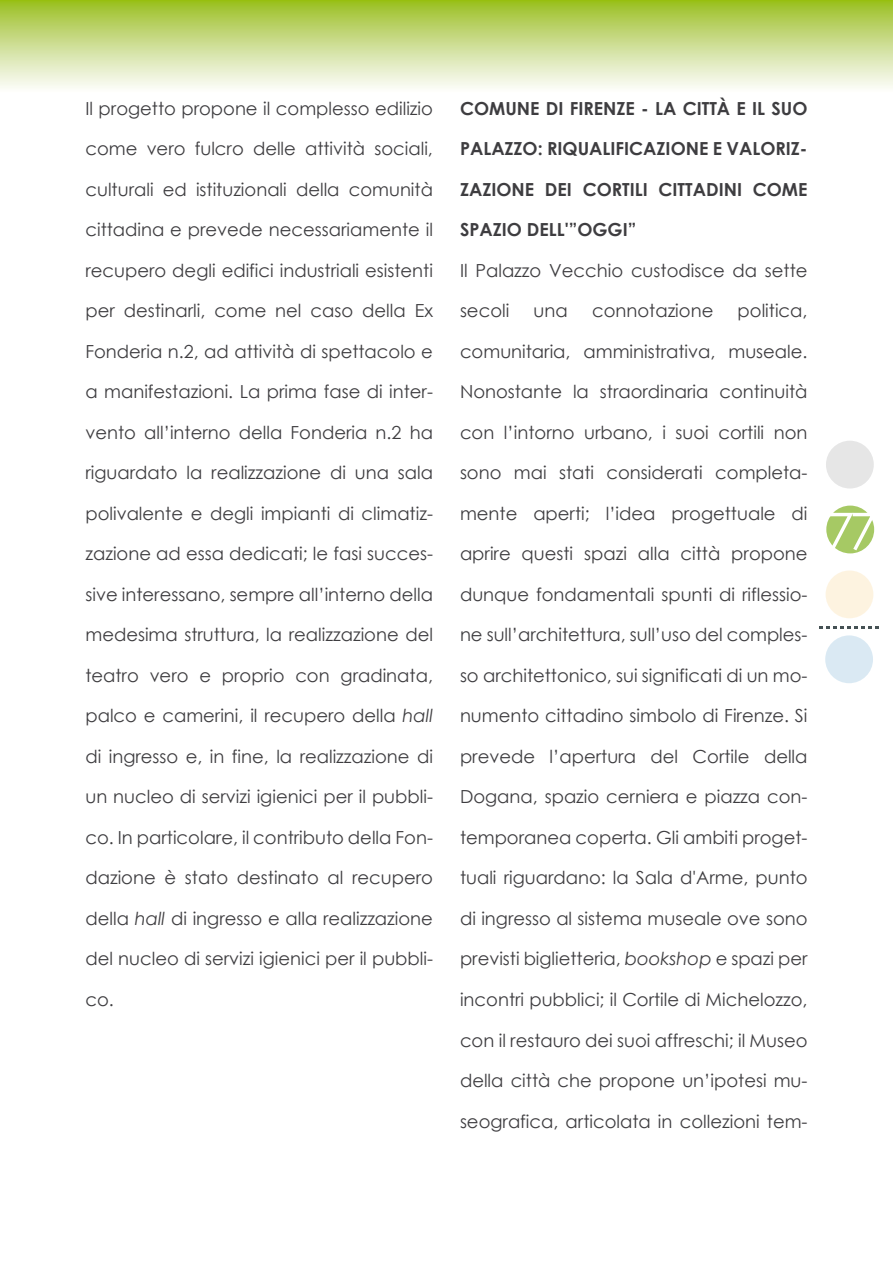
<style>
.page{position:relative;width:893px;height:1267px;background:#fff}
.page>*{position:absolute;margin:0;border:0;box-sizing:border-box;transform-origin:0 0}
.t1{font:51px "Century Gothic";color:#fff}
.t2{font:18px "Century Gothic";color:#3e3d40}
.t3{font:700 18px "Century Gothic";color:#3e3d40}
.s1{font-style:italic}
</style>
<div class="page">
<div style="left:0;top:0;width:893px;height:93px;background:linear-gradient(to bottom,#9bbf25,#fff)"></div>
<div style="left:826px;top:505px;width:48px;height:48px;background:#a6c964;border-radius:50%"></div>
<div style="left:825px;top:635px;width:48px;height:48px;background:#dae9f3;border-radius:50%"></div>
<div style="left:826px;top:570px;width:47px;height:48px;background:#fdf3e0;border-radius:50%"></div>
<div style="left:826px;top:440px;width:48px;height:48px;background:#e6e6e6;border-radius:50%"></div>
<svg style="left:819px;top:626px;width:60px;height:2px"></svg>
<p class="t2" style="left:85px;top:95px;width:349px">Il progetto propone il complesso edilizio</p>
<p class="t2" style="left:85px;top:136px;width:349px">come vero fulcro delle attività sociali,</p>
<p class="t2" style="left:85px;top:176px;width:349px">culturali ed istituzionali della comunità</p>
<p class="t2" style="left:85px;top:217px;width:349px">cittadina e prevede necessariamente il</p>
<p class="t2" style="left:85px;top:257px;width:349px">recupero degli edifici industriali esistenti</p>
<p class="t2" style="left:85px;top:298px;width:349px">per destinarli, come nel caso della Ex</p>
<p class="t2" style="left:85px;top:338px;width:349px">Fonderia n.2, ad attività di spettacolo e</p>
<p class="t2" style="left:85px;top:379px;width:349px">a manifestazioni. La prima fase di inter-</p>
<p class="t2" style="left:85px;top:419px;width:349px">vento all’interno della Fonderia n.2 ha</p>
<p class="t2" style="left:85px;top:460px;width:349px">riguardato la realizzazione di una sala</p>
<p class="t2" style="left:85px;top:500px;width:349px">polivalente e degli impianti di climatiz-</p>
<p class="t2" style="left:85px;top:541px;width:349px">zazione ad essa dedicati; le fasi succes-</p>
<p class="t2" style="left:85px;top:581px;width:349px">sive interessano, sempre all’interno della</p>
<p class="t2" style="left:85px;top:622px;width:349px">medesima struttura, la realizzazione del</p>
<p class="t2" style="left:85px;top:662px;width:349px">teatro vero e proprio con gradinata,</p>
<p class="t2" style="left:85px;top:703px;width:349px">palco e camerini, il recupero della <span class="s1">hall</span></p>
<p class="t2" style="left:85px;top:743px;width:349px">di ingresso e, in fine, la realizzazione di</p>
<p class="t2" style="left:85px;top:784px;width:349px">un nucleo di servizi igienici per il pubbli-</p>
<p class="t2" style="left:85px;top:824px;width:349px">co. In particolare, il contributo della Fon-</p>
<p class="t2" style="left:85px;top:865px;width:349px">dazione è stato destinato al recupero</p>
<p class="t2" style="left:85px;top:905px;width:349px">della <span class="s1">hall</span> di ingresso e alla realizzazione</p>
<p class="t2" style="left:85px;top:946px;width:349px">del nucleo di servizi igienici per il pubbli-</p>
<p class="t2" style="left:85px;top:986px;width:30px">co.</p>
<p class="t3" style="left:460px;top:94px;width:349px">COMUNE DI FIRENZE - LA CITTÀ E IL SUO</p>
<p class="t3" style="left:460px;top:135px;width:349px">PALAZZO: RIQUALIFICAZIONE E VALORIZ-</p>
<p class="t3" style="left:460px;top:175px;width:349px">ZAZIONE DEI CORTILI CITTADINI COME</p>
<p class="t3" style="left:460px;top:216px;width:178px">SPAZIO DELL'”OGGI”</p>
<p class="t2" style="left:460px;top:257px;width:349px">Il Palazzo Vecchio custodisce da sette</p>
<p class="t2" style="left:460px;top:298px;width:51px">secoli</p>
<p class="t2" style="left:534px;top:298px;width:36px">una</p>
<p class="t2" style="left:592px;top:298px;width:123px">connotazione</p>
<p class="t2" style="left:738px;top:298px;width:71px">politica,</p>
<p class="t2" style="left:460px;top:338px;width:349px">comunitaria, amministrativa, museale.</p>
<p class="t2" style="left:460px;top:379px;width:349px">Nonostante la straordinaria continuità</p>
<p class="t2" style="left:460px;top:419px;width:349px">con l’intorno urbano, i suoi cortili non</p>
<p class="t2" style="left:460px;top:460px;width:349px">sono mai stati considerati completa-</p>
<p class="t2" style="left:460px;top:500px;width:349px">mente aperti; l’idea progettuale di</p>
<p class="t2" style="left:460px;top:541px;width:349px">aprire questi spazi alla città propone</p>
<p class="t2" style="left:460px;top:581px;width:349px">dunque fondamentali spunti di riflessio-</p>
<p class="t2" style="left:460px;top:622px;width:349px">ne sull’architettura, sull’uso del comples-</p>
<p class="t2" style="left:460px;top:662px;width:349px">so architettonico, sui significati di un mo-</p>
<p class="t2" style="left:460px;top:703px;width:349px">numento cittadino simbolo di Firenze. Si</p>
<p class="t2" style="left:460px;top:743px;width:349px">prevede l’apertura del Cortile della</p>
<p class="t2" style="left:460px;top:784px;width:349px">Dogana, spazio cerniera e piazza con-</p>
<p class="t2" style="left:460px;top:824px;width:349px">temporanea coperta. Gli ambiti proget-</p>
<p class="t2" style="left:460px;top:865px;width:349px">tuali riguardano: la Sala d'Arme, punto</p>
<p class="t2" style="left:460px;top:905px;width:349px">di ingresso al sistema museale ove sono</p>
<p class="t2" style="left:460px;top:946px;width:349px">previsti biglietteria, <span class="s1">bookshop</span> e spazi per</p>
<p class="t2" style="left:460px;top:986px;width:349px">incontri pubblici; il Cortile di Michelozzo,</p>
<p class="t2" style="left:460px;top:1027px;width:349px">con il restauro dei suoi affreschi; il Museo</p>
<p class="t2" style="left:460px;top:1067px;width:349px">della città che propone un’ipotesi mu-</p>
<p class="t2" style="left:460px;top:1108px;width:349px">seografica, articolata in collezioni tem-</p>
<p class="t1" style="left:826px;top:495px;width:52px">77</p>
</div>
